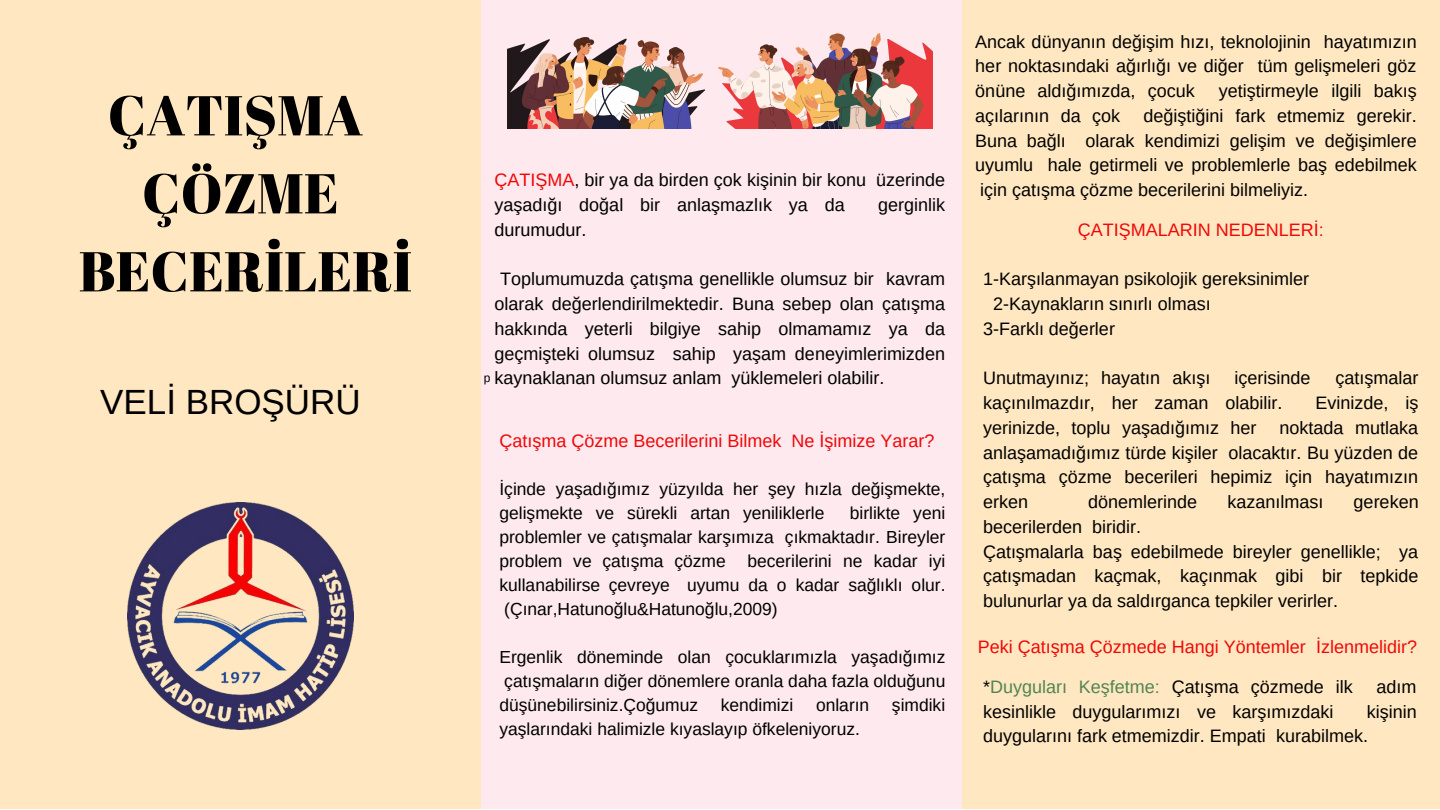
<style>
.page{position:relative;width:1440px;height:810px;background:#fff}
.page>*{position:absolute;margin:0;border:0;box-sizing:border-box;transform-origin:0 0}
.t1{font:56px/78px "Abril Fatface";color:#000;text-align:center}
.t2{font:35px "Arimo";color:#000}
.t3{font:18px/24.8px "Arimo";color:#000;text-align:justify}
.t4{font:18px "Arimo";color:#f00708}
.t5{font:17.4px/24px "Arimo";color:#000;text-align:justify}
.t6{font:12px "Arimo";color:#000}
.s1{color:#f00708}
.s2{color:#518455}
</style>
<div class="page">
<div style="left:0;top:0;width:481px;height:809px;background:#ffe8c1"></div>
<div style="left:481px;top:0;width:481px;height:809px;background:#fde9ee"></div>
<div style="left:962px;top:0;width:478px;height:809px;background:#ffe8c1"></div>
<img style="left:127px;top:503px;width:227px;height:226px">
<img style="left:507px;top:33px;width:426px;height:96px">
<h1 class="t1" style="left:79px;top:75px;width:335px">ÇATIŞMA<br>ÇÖZME<br>BECERİLERİ</h1>
<h2 class="t2" style="left:100px;top:382px;width:262px">VELİ BROŞÜRÜ</h2>
<p class="t3" style="left:494px;top:168px;width:452px"><span class="s1">ÇATIŞMA</span>, bir ya da birden çok kişinin bir konu üzerinde yaşadığı doğal bir anlaşmazlık ya da</p>
<p class="t3" style="left:878px;top:192px;width:69px">gerginlik</p>
<p class="t3" style="left:494px;top:217px;width:94px">durumudur.</p>
<p class="t3" style="left:494px;top:267px;width:452px;text-indent:6px">Toplumumuzda çatışma genellikle olumsuz bir kavram olarak değerlendirilmektedir. Buna sebep olan çatışma hakkında yeterli bilgiye sahip olmamamız ya da geçmişteki olumsuz sahip yaşam deneyimlerimizden kaynaklanan olumsuz anlam yüklemeleri olabilir.</p>
<p class="t6" style="left:484px;top:371px;width:8px">p</p>
<p class="t4" style="left:499px;top:430px;width:437px">Çatışma Çözme Becerilerini Bilmek Ne İşimize Yarar?</p>
<p class="t5" style="left:499px;top:477px;width:448px">İçinde yaşadığımız yüzyılda her şey hızla değişmekte, gelişmekte ve sürekli artan yeniliklerle</p>
<p class="t5" style="left:499px;top:501px;width:448px;text-indent:350px">birlikte yeni problemler ve çatışmalar karşımıza çıkmaktadır. Bireyler problem ve çatışma çözme becerilerini ne kadar iyi kullanabilirse çevreye uyumu da o kadar sağlıklı olur. (Çınar,Hatunoğlu&amp;Hatunoğlu,2009)</p>
<p class="t5" style="left:499px;top:645px;width:448px">Ergenlik döneminde olan çocuklarımızla yaşadığımız çatışmaların diğer dönemlere oranla daha fazla olduğunu düşünebilirsiniz.Çoğumuz</p>
<p class="t5" style="left:721px;top:693px;width:74px">kendimizi</p>
<p class="t5" style="left:816px;top:693px;width:55px">onların</p>
<p class="t5" style="left:892px;top:693px;width:55px">şimdiki</p>
<p class="t5" style="left:499px;top:717px;width:362px">yaşlarındaki halimizle kıyaslayıp öfkeleniyoruz.</p>
<p class="t3" style="left:975px;top:29px;width:443px">Ancak dünyanın değişim hızı, teknolojinin hayatımızın her noktasındaki ağırlığı ve diğer tüm gelişmeleri göz önüne aldığımızda, çocuk</p>
<p class="t3" style="left:1219px;top:78px;width:200px">yetiştirmeyle ilgili bakış</p>
<p class="t3" style="left:975px;top:103px;width:443px;text-indent:168px">değiştiğini fark etmemiz gerekir.<br>Buna bağlı olarak kendimizi gelişim ve değişimlere uyumlu hale getirmeli ve problemlerle baş edebilmek için çatışma çözme becerilerini bilmeliyiz.</p>
<p class="t4" style="left:1078px;top:220px;width:247px">ÇATIŞMALARIN NEDENLERİ:</p>
<p class="t3" style="left:983px;top:267px;width:327px">1-Karşılanmayan psikolojik gereksinimler</p>
<p class="t3" style="left:993px;top:291px;width:219px">2-Kaynakların sınırlı olması</p>
<p class="t3" style="left:983px;top:316px;width:133px">3-Farklı değerler</p>
<p class="t3" style="left:983px;top:366px;width:229px">Unutmayınız; hayatın akışı</p>
<p class="t3" style="left:1235px;top:366px;width:78px">içerisinde</p>
<p class="t3" style="left:1336px;top:366px;width:84px">çatışmalar</p>
<p class="t3" style="left:983px;top:390px;width:301px">kaçınılmazdır, her zaman olabilir.</p>
<p class="t3" style="left:1316px;top:390px;width:105px">Evinizde, iş</p>
<p class="t3" style="left:983px;top:415px;width:275px">yerinizde, toplu yaşadığımız her</p>
<p class="t3" style="left:975px;top:103px;width:146px">açılarının da çok</p>
<p class="t3" style="left:983px;top:415px;width:437px;text-indent:296px">noktada mutlaka anlaşamadığımız türde kişiler olacaktır. Bu yüzden de çatışma çözme becerileri hepimiz için hayatımızın erken</p>
<p class="t3" style="left:1088px;top:489px;width:111px">dönemlerinde</p>
<p class="t3" style="left:1227px;top:489px;width:97px">kazanılması</p>
<p class="t3" style="left:1354px;top:489px;width:67px">gereken</p>
<p class="t3" style="left:983px;top:514px;width:437px;text-align:left">becerilerden biridir.<br>Çatışmalarla baş edebilmede bireyler genellikle; ya çatışmadan kaçmak, kaçınmak gibi bir tepkide bulunurlar ya da saldırganca tepkiler verirler.</p>
<p class="t4" style="left:978px;top:637px;width:441px">Peki Çatışma Çözmede Hangi Yöntemler İzlenmelidir?</p>
<p class="t3" style="left:983px;top:674px;width:371px">*<span class="s2">Duyguları Keşfetme:</span> Çatışma çözmede ilk</p>
<p class="t3" style="left:1376px;top:674px;width:41px">adım</p>
<p class="t3" style="left:983px;top:699px;width:352px">kesinlikle duygularımızı ve karşımızdaki</p>
<p class="t3" style="left:983px;top:699px;width:435px;text-indent:384px">kişinin duygularını fark etmemizdir. Empati kurabilmek.</p>
</div>
